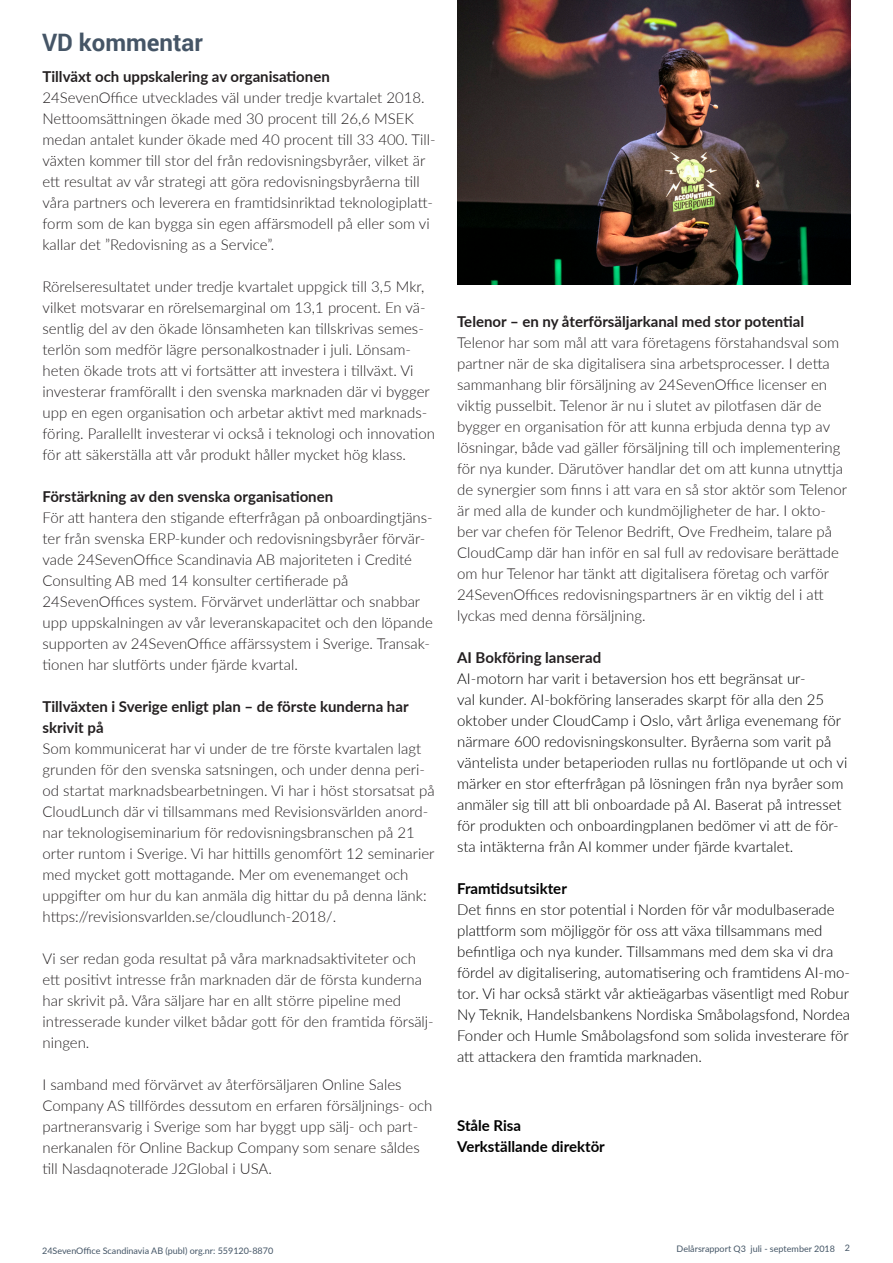
<style>
.page{position:relative;width:893px;height:1263px;background:#fff}
.page>*{position:absolute;margin:0;border:0;box-sizing:border-box;transform-origin:0 0}
.t1{font:700 24px "Roboto";color:#455566}
.t2{font:300 15px/21px "Lato";color:#231f20}
.t3{font:300 15px/21px "Lato";color:#000}
.t4{font:700 15px "Lato";color:#231f20}
.t5{font:700 15px "Lato";color:#000}
.t6{font:9px "Lato";color:#456}
</style>
<div class="page">
<img style="left:457px;top:0;width:393px;height:284px">
<p class="t1" style="left:42px;top:26px;width:162px">VD kommentar</p>
<p class="t4" style="left:43px;top:65px;width:289px">Tillväxt och uppskalering av organisationen</p>
<p class="t2" style="left:43px;top:86px;width:395px">24SevenOffice utvecklades väl under tredje kvartalet 2018.<br>Nettoomsättningen ökade med 30 procent till 26,6 MSEK medan antalet kunder ökade med 40 procent till 33 400. Till&shy;växten kommer till stor del från redovisningsbyråer, vilket är ett resultat av vår strategi att göra redovisningsbyråerna till våra partners och leverera en framtidsinriktad teknologiplatt&shy;form som de kan bygga sin egen affärsmodell på eller som vi kallar det ”Redovisning as a Service”.</p>
<p class="t2" style="left:43px;top:275px;width:394px">Rörelseresultatet under tredje kvartalet uppgick till 3,5 Mkr, vilket motsvarar en rörelsemarginal om 13,1 procent. En vä&shy;sentlig del av den ökade lönsamheten kan tillskrivas semes&shy;terlön som medför lägre personalkostnader i juli. Lönsam&shy;heten ökade trots att vi fortsätter att investera i tillväxt. Vi investerar framförallt i den svenska marknaden där vi bygger upp en egen organisation och arbetar aktivt med marknads&shy;föring. Parallellt investerar vi också i teknologi och innovation för att säkerställa att vår produkt håller mycket hög klass.</p>
<p class="t4" style="left:43px;top:485px;width:292px">Förstärkning av den svenska organisationen</p>
<p class="t2" style="left:43px;top:506px;width:392px">För att hantera den stigande efterfrågan på onboardingtjäns&shy;ter från svenska ERP-kunder och redovisningsbyråer förvär&shy;vade 24SevenOffice Scandinavia AB majoriteten i Credité Consulting AB med 14 konsulter certifierade på</p>
<p class="t2" style="left:43px;top:590px;width:392px">24SevenOffices system. Förvärvet underlättar och snabbar upp uppskalningen av vår leveranskapacitet och den löpande supporten av 24SevenOffice affärssystem i Sverige. Transak&shy;tionen har slutförts under fjärde kvartal.</p>
<p class="t4" style="left:43px;top:695px;width:368px">Tillväxten i Sverige enligt plan – de förste kunderna har</p>
<p class="t4" style="left:43px;top:716px;width:63px">skrivit på</p>
<p class="t2" style="left:43px;top:737px;width:394px">Som kommunicerat har vi under de tre förste kvartalen lagt grunden för den svenska satsningen, och under denna peri&shy;od startat marknadsbearbetningen. Vi har i höst storsatsat på CloudLunch där vi tillsammans med Revisionsvärlden anord&shy;nar teknologiseminarium för redovisningsbranschen på 21 orter runtom i Sverige. Vi har hittills genomfört 12 seminarier med mycket gott mottagande. Mer om evenemanget och uppgifter om hur du kan anmäla dig hittar du på denna länk: https://revisionsvarlden.se/cloudlunch-2018/.</p>
<p class="t2" style="left:43px;top:947px;width:393px">Vi ser redan goda resultat på våra marknadsaktiviteter och ett positivt intresse från marknaden där de första kunderna har skrivit på. Våra säljare har en allt större pipeline med intresserade kunder vilket bådar gott för den framtida försälj&shy;ningen.</p>
<p class="t2" style="left:43px;top:1073px;width:391px">I samband med förvärvet av återförsäljaren Online Sales Company AS tillfördes dessutom en erfaren försäljnings- och partneransvarig i Sverige som har byggt upp sälj- och part&shy;nerkanalen för Online Backup Company som senare såldes till Nasdaqnoterade J2Global i USA.</p>
<p class="t4" style="left:457px;top:310px;width:349px">Telenor – en ny återförsäljarkanal med stor potential</p>
<p class="t2" style="left:457px;top:331px;width:391px">Telenor har som mål att vara företagens förstahandsval som partner när de ska digitalisera sina arbetsprocesser. I detta sammanhang blir försäljning av 24SevenOffice licenser en viktig pusselbit. Telenor är nu i slutet av pilotfasen där de bygger en organisation för att kunna erbjuda denna typ av lösningar, både vad gäller försäljning till och implementering för nya kunder. Därutöver handlar det om att kunna utnyttja de synergier som finns i att vara en så stor aktör som Telenor är med alla de kunder och kundmöjligheter de har. I okto&shy;ber var chefen för Telenor Bedrift, Ove Fredheim, talare på CloudCamp där han inför en sal full av redovisare berättade om hur Telenor har tänkt att digitalisera företag och varför 24SevenOffices redovisningspartners är en viktig del i att lyckas med denna försäljning.</p>
<p class="t4" style="left:457px;top:646px;width:146px">AI Bokföring lanserad</p>
<p class="t3" style="left:457px;top:667px;width:392px">AI-motorn har varit i betaversion hos ett begränsat ur-<br>val kunder. AI-bokföring lanserades skarpt för alla den 25 oktober under CloudCamp i Oslo, vårt årliga evenemang för närmare 600 redovisningskonsulter. Byråerna som varit på väntelista under betaperioden rullas nu fortlöpande ut och vi märker en stor efterfrågan på lösningen från nya byråer som anmäler sig till att bli onboardade på AI. Baserat på intresset för produkten och onboardingplanen bedömer vi att de för&shy;sta intäkterna från AI kommer under fjärde kvartalet.</p>
<p class="t5" style="left:457px;top:877px;width:111px">Framtidsutsikter</p>
<p class="t3" style="left:457px;top:898px;width:395px">Det finns en stor potential i Norden för vår modulbaserade plattform som möjliggör för oss att växa tillsammans med befintliga och nya kunder. Tillsammans med dem ska vi dra fördel av digitalisering, automatisering och framtidens AI-mo&shy;tor. Vi har också stärkt vår aktieägarbas väsentligt med Robur Ny Teknik, Handelsbankens Nordiska Småbolagsfond, Nordea Fonder och Humle Småbolagsfond som solida investerare för att attackera den framtida marknaden.</p>
<p class="t5" style="left:457px;top:1114px;width:66px">Ståle Risa</p>
<p class="t5" style="left:457px;top:1135px;width:149px">Verkställande direktör</p>
<p class="t6" style="left:42px;top:1244px;width:233px">24SevenOffice Scandinavia AB (publ) org.nr: 559120-8870</p>
<p class="t6" style="left:677px;top:1242px;width:175px">Delårsrapport Q3 juli - september 2018 2</p>
</div>
